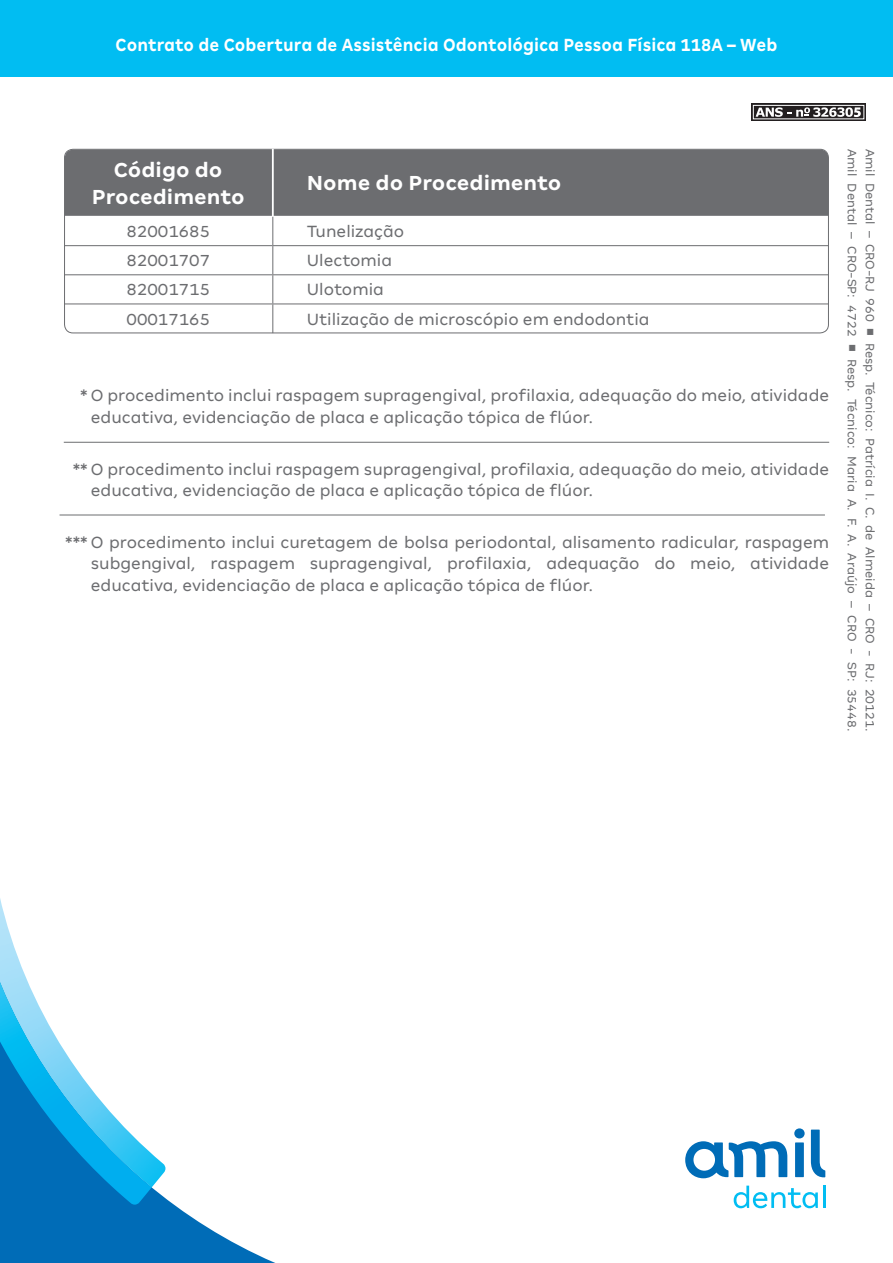
<style>
.page{position:relative;width:893px;height:1263px;background:#fff}
.page>*{position:absolute;margin:0;border:0;box-sizing:border-box;transform-origin:0 0}
.t1{font:700 22.5px/27px "Amil Typeface";color:#fff;text-align:center}
.t2{font:700 19.5px "Amil Typeface";letter-spacing:.005em;color:#fff;scale:.9 1}
.t3{font:18px/21.6px "Amil Typeface";color:#6c6d70}
.t4{font:13.5px/18px "Amil Typeface";color:#6c6d70}
</style>
<div class="page">
<div style="left:0;top:0;width:893px;height:77px;background:#01bdf2"></div>
<svg style="left:685px;top:1128px;width:140px;height:50px"></svg>
<svg style="left:734px;top:1185px;width:84px;height:23px"></svg>
<hr style="left:823px;top:1185px;width:2px;height:23px;background:#01bdf2">
<svg style="left:0;top:1166px;width:275px;height:97px;fill:#006cb7"></svg>
<img style="left:152px;top:1154px;width:13px;height:33px">
<img style="left:0;top:898px;width:152px;height:307px">
<div style="left:65px;top:150px;width:763px;height:66px;background:#6c6d70"></div>
<div style="left:64px;top:149px;width:765px;height:184px;border:1px solid #6c6d70;border-radius:9px"></div>
<hr style="left:64px;top:245px;width:209px;height:1px;background:#6c6d70">
<hr style="left:273px;top:245px;width:555px;height:1px;background:#6c6d70">
<hr style="left:64px;top:274px;width:209px;height:1px;background:#6c6d70">
<hr style="left:273px;top:274px;width:555px;height:1px;background:#6c6d70">
<hr style="left:64px;top:303px;width:209px;height:1px;background:#6c6d70">
<hr style="left:273px;top:303px;width:555px;height:1px;background:#6c6d70">
<svg style="left:272px;top:216px;width:1px;height:117px"></svg>
<hr style="left:272px;top:149px;width:2px;height:67px;background:#fff">
<hr style="left:64px;top:442px;width:765px;height:1px;background:#6c6d70">
<hr style="left:60px;top:514px;width:765px;height:1px;background:#6c6d70">
<svg style="left:751px;top:103px;width:115px;height:18px"></svg>
<div style="left:753px;top:105px;width:111px;height:14px;border:1px solid #fff"></div>
<svg style="left:756px;top:107px;width:105px;height:10px"></svg>
<p class="t2" style="left:116px;top:34px;width:737px">Contrato de Cobertura de Assistência Odontológica Pessoa Física 118A – Web</p>
<p class="t1" style="left:92px;top:156px;width:154px">Código do<br>Procedimento</p>
<p class="t1" style="left:307px;top:169px;width:256px">Nome do Procedimento</p>
<p class="t3" style="left:127px;top:220px;width:85px">82001685</p>
<p class="t3" style="left:307px;top:220px;width:99px">Tunelização</p>
<p class="t3" style="left:127px;top:250px;width:85px">82001707</p>
<p class="t3" style="left:307px;top:250px;width:87px">Ulectomia</p>
<p class="t3" style="left:127px;top:279px;width:85px">82001715</p>
<p class="t3" style="left:307px;top:279px;width:79px">Ulotomia</p>
<p class="t3" style="left:127px;top:308px;width:85px">00017165</p>
<p class="t3" style="left:307px;top:308px;width:344px">Utilização de microscópio em endodontia</p>
<p class="t3" style="left:91px;top:385px;width:740px;text-indent:-11px">* O procedimento inclui raspagem supragengival, profilaxia, adequação do meio, atividade educativa, evidenciação de placa e aplicação tópica de flúor.</p>
<p class="t3" style="left:91px;top:458px;width:740px;text-indent:-18px">** O procedimento inclui raspagem supragengival, profilaxia, adequação do meio, atividade educativa, evidenciação de placa e aplicação tópica de flúor.</p>
<p class="t3" style="left:91px;top:531px;width:740px;text-align:justify;text-indent:-26px">*** O procedimento inclui curetagem de bolsa periodontal, alisamento radicular, raspagem subgengival, raspagem supragengival, profilaxia, adequação do meio, atividade educativa, evidenciação de placa e aplicação tópica de flúor.</p>
<p class="t4" style="left:879px;top:149px;width:584px;rotate:90deg">Amil Dental – CRO-RJ 960 ■ Resp. Técnico: Patrícia I. C. de Almeida – CRO - RJ: 20121.<br>Amil Dental – CRO-SP: 4722 ■ Resp. Técnico: Maria A. F. A. Araújo – CRO - SP: 35448.</p>
</div>
